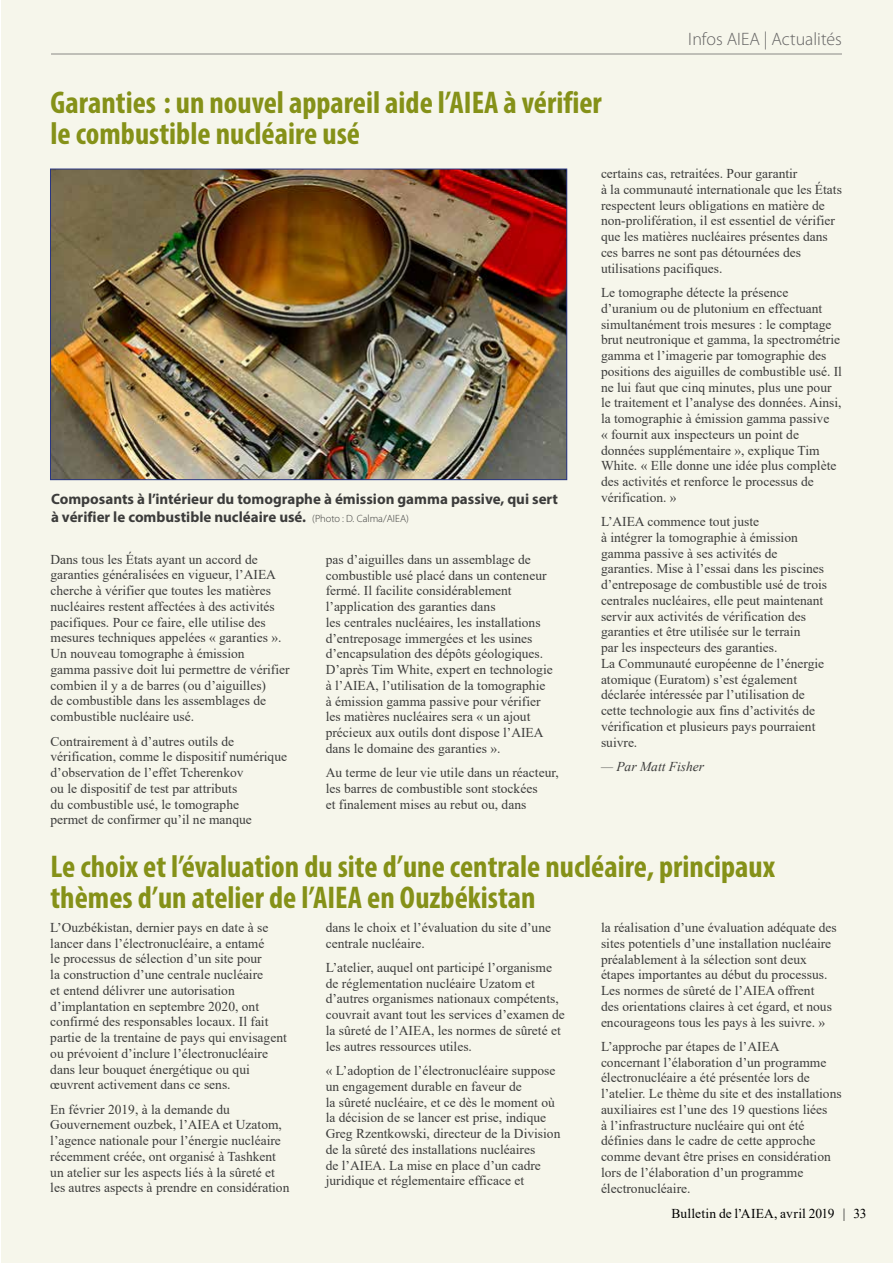
<style>
.page{position:relative;width:893px;height:1263px;background:#fff}
.page>*{position:absolute;margin:0;border:0;box-sizing:border-box;transform-origin:0 0}
.t1{font:700 condensed 31.5px/31.5px "Myriad Pro";color:#859118}
.t2{font:300 18px "Myriad Pro";color:#646363}
.t3{font:700 15px/18px "Myriad Pro";color:#3c3c3b}
.t4{font:13.5px/15.8px "Times New Roman";color:#3c3c3b}
.t5{font:13.5px "Times New Roman";letter-spacing:.01em;color:#000}
.t6{font:italic 13.5px "Times New Roman";color:#3c3c3b}
.s1{font-weight:300;font-size:10.5px}
</style>
<div class="page">
<div style="left:1px;top:0;width:892px;height:1263px;background:#f6f6eb"></div>
<hr style="left:51px;top:54px;width:791px;height:1px;background:#646363">
<img style="left:52px;top:171px;width:513px;height:307px">
<div style="left:50px;top:169px;width:517px;height:311px;border:1px solid #283583"></div>
<h1 class="t1" style="left:50px;top:86px;width:553px">Garanties : un nouvel appareil aide l’AIEA à vérifier le combustible nucléaire usé</h1>
<h2 class="t2" style="left:688px;top:29px;width:155px">Infos AIEA | Actualités</h2>
<p class="t4" style="left:601px;top:165px;width:242px">certains cas, retraitées. Pour garantir<br>à la communauté internationale que les États respectent leurs obligations en matière de non-prolifération, il est essentiel de vérifier que les matières nucléaires présentes dans ces barres ne sont pas détournées des utilisations pacifiques.</p>
<p class="t4" style="left:601px;top:284px;width:242px">Le tomographe détecte la présence d’uranium ou de plutonium en effectuant simultanément trois mesures : le comptage brut neutronique et gamma, la spectrométrie gamma et l’imagerie par tomographie des positions des aiguilles de combustible usé. Il ne lui faut que cinq minutes, plus une pour le traitement et l’analyse des données. Ainsi, la tomographie à émission gamma passive<br>« fournit aux inspecteurs un point de données supplémentaire », explique Tim White. « Elle donne une idée plus complète des activités et renforce le processus de vérification. »</p>
<p class="t4" style="left:601px;top:513px;width:228px">L’AIEA commence tout juste<br>à intégrer la tomographie à émission gamma passive à ses activités de garanties. Mise à l’essai dans les piscines d’entreposage de combustible usé de trois centrales nucléaires, elle peut maintenant servir aux activités de vérification des garanties et être utilisée sur le terrain<br>par les inspecteurs des garanties.<br>La Communauté européenne de l’énergie atomique (Euratom) s’est également déclarée intéressée par l’utilisation de cette technologie aux fins d’activités de vérification et plusieurs pays pourraient suivre.</p>
<p class="t6" style="left:601px;top:757px;width:105px">— Par Matt Fisher</p>
<p class="t3" style="left:51px;top:489px;width:509px">Composants à l’intérieur du tomographe à émission gamma passive, qui sert à vérifier le combustible nucléaire usé. <span class="s1">(Photo : D. Calma/AIEA)</span></p>
<p class="t4" style="left:50px;top:551px;width:241px">Dans tous les États ayant un accord de garanties généralisées en vigueur, l’AIEA cherche à vérifier que toutes les matières nucléaires restent affectées à des activités pacifiques. Pour ce faire, elle utilise des mesures techniques appelées « garanties ».<br>Un nouveau tomographe à émission<br>gamma passive doit lui permettre de vérifier combien il y a de barres (ou d’aiguilles)<br>de combustible dans les assemblages de combustible nucléaire usé.</p>
<p class="t4" style="left:50px;top:733px;width:238px">Contrairement à d’autres outils de vérification, comme le dispositif numérique d’observation de l’effet Tcherenkov<br>ou le dispositif de test par attributs<br>du combustible usé, le tomographe<br>permet de confirmer qu’il ne manque</p>
<h1 class="t1" style="left:50px;top:850px;width:726px">Le choix et l’évaluation du site d’une centrale nucléaire, principaux thèmes d’un atelier de l’AIEA en Ouzbékistan</h1>
<p class="t4" style="left:50px;top:919px;width:238px">L’Ouzbékistan, dernier pays en date à se lancer dans l’électronucléaire, a entamé<br>le processus de sélection d’un site pour<br>la construction d’une centrale nucléaire<br>et entend délivrer une autorisation d’implantation en septembre 2020, ont confirmé des responsables locaux. Il fait partie de la trentaine de pays qui envisagent ou prévoient d’inclure l’électronucléaire dans leur bouquet énergétique ou qui œuvrent activement dans ce sens.</p>
<p class="t4" style="left:50px;top:1101px;width:241px">En février 2019, à la demande du Gouvernement ouzbek, l’AIEA et Uzatom, l’agence nationale pour l’énergie nucléaire récemment créée, ont organisé à Tashkent un atelier sur les aspects liés à la sûreté et les autres aspects à prendre en considération</p>
<p class="t4" style="left:326px;top:551px;width:228px">pas d’aiguilles dans un assemblage de combustible usé placé dans un conteneur fermé. Il facilite considérablement l’application des garanties dans<br>les centrales nucléaires, les installations d’entreposage immergées et les usines d’encapsulation des dépôts géologiques.<br>D’après Tim White, expert en technologie à l’AIEA, l’utilisation de la tomographie à émission gamma passive pour vérifier les matières nucléaires sera « un ajout précieux aux outils dont dispose l’AIEA dans le domaine des garanties ».</p>
<p class="t4" style="left:326px;top:764px;width:234px">Au terme de leur vie utile dans un réacteur, les barres de combustible sont stockées<br>et finalement mises au rebut ou, dans</p>
<p class="t4" style="left:326px;top:919px;width:227px">dans le choix et l’évaluation du site d’une centrale nucléaire.</p>
<p class="t4" style="left:326px;top:959px;width:241px">L’atelier, auquel ont participé l’organisme de réglementation nucléaire Uzatom et d’autres organismes nationaux compétents, couvrait avant tout les services d’examen de la sûreté de l’AIEA, les normes de sûreté et les autres ressources utiles.</p>
<p class="t4" style="left:326px;top:1062px;width:236px">« L’adoption de l’électronucléaire suppose un engagement durable en faveur de<br>la sûreté nucléaire, et ce dès le moment où la décision de se lancer est prise, indique Greg Rzentkowski, directeur de la Division de la sûreté des installations nucléaires<br>de l’AIEA. La mise en place d’un cadre juridique et réglementaire efficace et</p>
<p class="t4" style="left:601px;top:919px;width:237px">la réalisation d’une évaluation adéquate des sites potentiels d’une installation nucléaire préalablement à la sélection sont deux étapes importantes au début du processus.<br>Les normes de sûreté de l’AIEA offrent<br>des orientations claires à cet égard, et nous encourageons tous les pays à les suivre. »</p>
<p class="t4" style="left:601px;top:1038px;width:242px">L’approche par étapes de l’AIEA concernant l’élaboration d’un programme électronucléaire a été présentée lors de l’atelier. Le thème du site et des installations auxiliaires est l’une des 19 questions liées<br>à l’infrastructure nucléaire qui ont été définies dans le cadre de cette approche comme devant être prises en considération lors de l’élaboration d’un programme électronucléaire.</p>
<p class="t5" style="left:672px;top:1204px;width:197px">Bulletin de l’AIEA, avril 2019 | 33</p>
</div>
